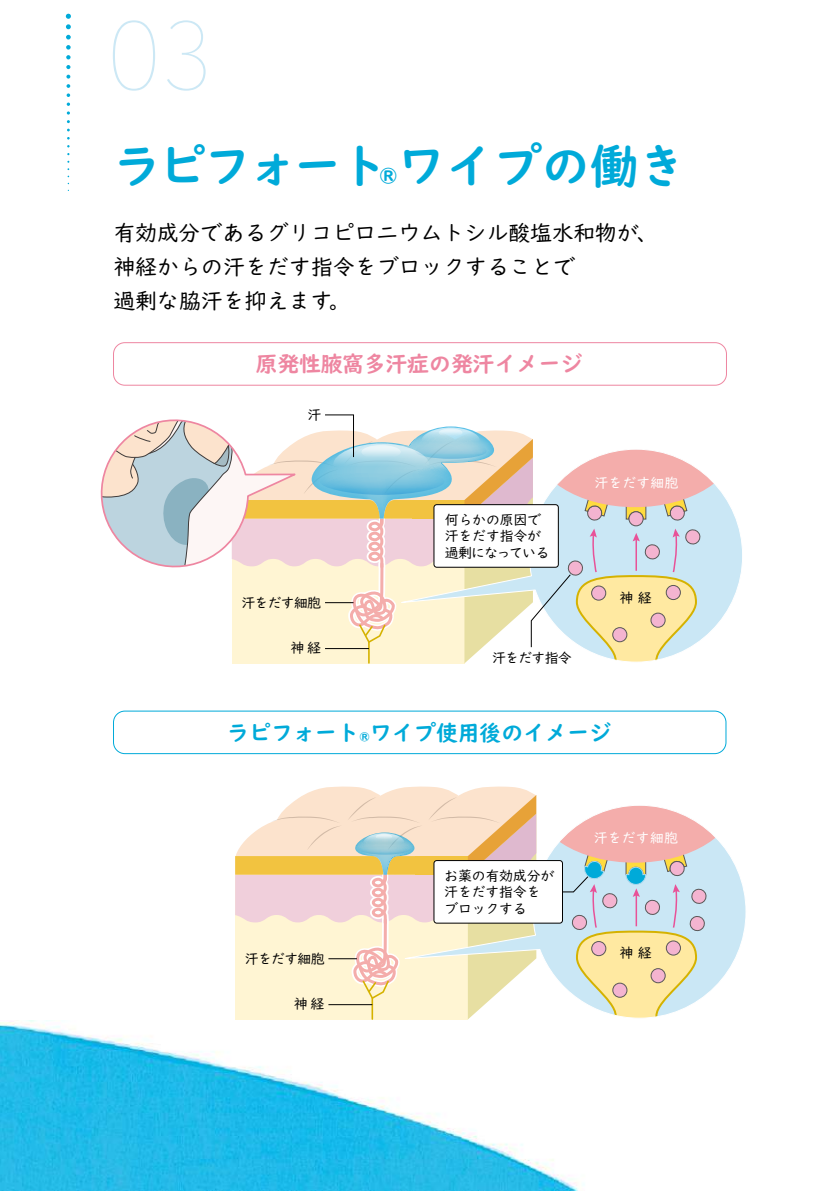
<style>
.page{position:relative;width:840px;height:1191px;background:#fff}
.page>*{position:absolute;margin:0;border:0;box-sizing:border-box;transform-origin:0 0}
.t1{font:200 96px "Avenir Next";color:#cce8f5}
.t2{font:700 48px "UD Digi Kyokasho Pro";color:#00aad9}
.t3{font:22px/34px "UD Digi Kyokasho Pro";color:#000}
.t4{font:700 22px "UD Digi Kyokasho Pro";color:#00aad9}
.t5{font:700 22px "UD Digi Kyokasho Pro";letter-spacing:-.02em;color:#ee86a1}
.t6{font:700 19.2px "UD Digi Kyokasho Pro";color:#00aad9}
.t7{font:14px/16.6px "UD Digi Kyokasho Pro";letter-spacing:-.02em;color:#000}
.t8{font:14px "UD Digi Kyokasho Pro";color:#fff}
.s1{font-size:11px}
</style>
<div class="page">
<img style="left:0;top:1020px;width:584px;height:171px">
<svg style="left:100px;top:414px;width:636px;height:250px"></svg>
<div style="left:176px;top:753px;width:574px;height:293px;background:#fff"></div>
<svg style="left:736px;top:868px;width:10px;height:87px"></svg>
<svg style="left:235px;top:786px;width:501px;height:234px"></svg>
<svg style="left:66px;top:14px;width:5px;height:15px"></svg>
<svg style="left:66px;top:35px;width:5px;height:24px"></svg>
<svg style="left:66px;top:65px;width:4px;height:4px"></svg>
<svg style="left:66px;top:75px;width:4px;height:22px"></svg>
<svg style="left:67px;top:103px;width:3px;height:20px"></svg>
<svg style="left:67px;top:137px;width:3px;height:10px"></svg>
<div style="left:113px;top:342px;width:613px;height:44px;border:1px solid #ee86a1;border-radius:11px"></div>
<div style="left:113px;top:710px;width:613px;height:44px;border:1px solid #00aad9;border-radius:11px"></div>
<h1 class="t1" style="left:107px;top:-25px;width:109px">03</h1>
<h2 class="t2" style="left:113px;top:126px;width:574px">ラピフォートワイプの働き</h2>
<h3 class="t6" style="left:378px;top:159px;width:18px">®</h3>
<h3 class="t3" style="left:113px;top:215px;width:546px">有効成分であるグリコピロニウムトシル酸塩水和物が、神経からの汗をだす指令をブロックすることで<br>過剰な脇汗を抑えます。</h3>
<h3 class="t5" style="left:256px;top:346px;width:328px">原発性腋窩多汗症の発汗イメージ</h3>
<p class="t7" style="left:307px;top:406px;width:15px">汗</p>
<p class="t7" style="left:241px;top:593px;width:81px">汗をだす細胞</p>
<p class="t7" style="left:290px;top:638px;width:32px">神 経</p>
<p class="t7" style="left:444px;top:511px;width:106px">何らかの原因で汗をだす指令が過剰になっている</p>
<p class="t7" style="left:492px;top:649px;width:81px">汗をだす指令</p>
<p class="t8" style="left:594px;top:471px;width:85px">汗をだす細胞</p>
<p class="t7" style="left:619px;top:589px;width:34px">神 経</p>
<h3 class="t4" style="left:227px;top:714px;width:386px">ラピフォート<span class="s1">®</span> ワイプ使用後のイメージ</h3>
<p class="t7" style="left:245px;top:949px;width:81px">汗をだす細胞</p>
<p class="t7" style="left:294px;top:994px;width:32px">神 経</p>
<p class="t7" style="left:444px;top:866px;width:112px">お薬の有効成分が汗をだす指令をブロックする</p>
<p class="t8" style="left:593px;top:825px;width:85px">汗をだす細胞</p>
<p class="t7" style="left:619px;top:944px;width:34px">神 経</p>
</div>
